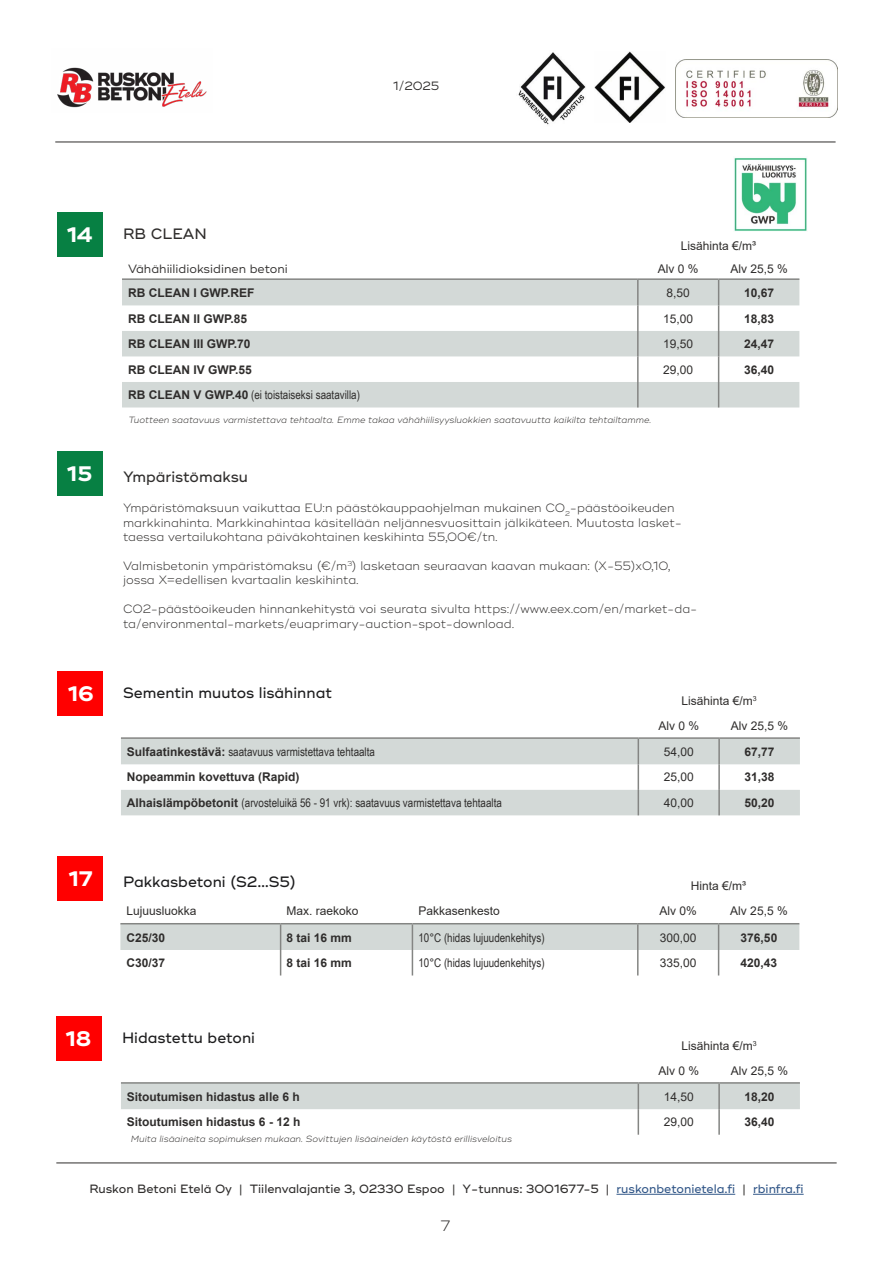
<style>
.page{position:relative;width:893px;height:1263px;background:#fff}
.page>*{position:absolute;margin:0;border:0;box-sizing:border-box;transform-origin:0 0}
.t1{font:700 21px "Ridley Grotesk";color:#fff}
.t2{font:500 15px "Ridley Grotesk";color:#1c1c1d}
.t3{font:500 15px "Ridley Grotesk";color:#2f2d2c}
.t4{font:300 15px "Ridley Grotesk";color:#2f2d2c}
.t5{font:300 12px/14.4px "Ridley Grotesk";color:#2f2d2c}
.t6{font:700 12px "Arial";color:#2f2d2c}
.t7{font:12px "Arial Narrow";color:#2f2d2c}
.t8{font:12px/24.5px "Arial";color:#2f2d2c}
.t9{font:500 12px "Ridley Grotesk";color:#2f2d2c}
.t10{font:12px "Ridley Grotesk";color:#2f2d2c}
.t11{font:italic 300 9px "Ridley Grotesk";color:#2f2d2c}
.s1{font-family:"Arial";font-weight:700}
.s2{color:#325788}
</style>
<div class="page">
<hr style="left:55px;top:142px;width:781px;height:1px;background:#2f2d2c">
<img style="left:518px;top:52px;width:68px;height:73px">
<img style="left:594px;top:52px;width:71px;height:71px">
<hr style="left:616px;top:1194px;width:119px;height:1px;background:#325788">
<hr style="left:753px;top:1194px;width:51px;height:1px;background:#325788">
<hr style="left:56px;top:1162px;width:781px;height:1px;background:#2f2d2c">
<img style="left:676px;top:60px;width:162px;height:58px">
<img style="left:57px;top:67px;width:150px;height:41px">
<div style="left:57px;top:452px;width:46px;height:44px;background:#078043"></div>
<div style="left:57px;top:671px;width:46px;height:45px;background:#f00"></div>
<svg style="left:121px;top:739px;width:679px;height:76px;fill:#d3d9d7"></svg>
<hr style="left:121px;top:737px;width:517px;height:2px;background:#848583">
<hr style="left:638px;top:737px;width:81px;height:2px;background:#848583">
<hr style="left:719px;top:737px;width:81px;height:2px;background:#848583">
<hr style="left:718px;top:739px;width:2px;height:25px;background:#848583">
<hr style="left:718px;top:764px;width:2px;height:26px;background:#848583">
<svg style="left:638px;top:739px;width:1px;height:76px"></svg>
<hr style="left:718px;top:790px;width:2px;height:25px;background:#848583">
<div style="left:57px;top:857px;width:46px;height:44px;background:#f00"></div>
<svg style="left:120px;top:924px;width:679px;height:51px"></svg>
<hr style="left:120px;top:923px;width:161px;height:1px;background:#848583">
<hr style="left:281px;top:923px;width:131px;height:1px;background:#848583">
<hr style="left:412px;top:923px;width:226px;height:1px;background:#848583">
<hr style="left:638px;top:923px;width:81px;height:1px;background:#848583">
<hr style="left:719px;top:923px;width:80px;height:1px;background:#848583">
<div style="left:56px;top:1016px;width:46px;height:44px;background:#f00"></div>
<hr style="left:121px;top:1082px;width:517px;height:2px;background:#848583">
<hr style="left:638px;top:1082px;width:81px;height:2px;background:#848583">
<hr style="left:719px;top:1082px;width:81px;height:2px;background:#848583">
<svg style="left:121px;top:1083px;width:679px;height:52px"></svg>
<hr style="left:718px;top:1109px;width:2px;height:26px;background:#848583">
<div style="left:57px;top:212px;width:46px;height:45px;background:#078043"></div>
<svg style="left:122px;top:280px;width:677px;height:127px;fill:#d3d9d7"></svg>
<hr style="left:122px;top:278px;width:516px;height:2px;background:#848583">
<hr style="left:638px;top:278px;width:81px;height:2px;background:#848583">
<hr style="left:719px;top:278px;width:80px;height:2px;background:#848583">
<hr style="left:637px;top:280px;width:2px;height:25px;background:#848583">
<hr style="left:637px;top:305px;width:2px;height:26px;background:#848583">
<hr style="left:637px;top:331px;width:2px;height:25px;background:#848583">
<hr style="left:637px;top:356px;width:2px;height:26px;background:#848583">
<hr style="left:637px;top:382px;width:2px;height:25px;background:#848583">
<svg style="left:718px;top:280px;width:1px;height:127px"></svg>
<img style="left:734px;top:158px;width:73px;height:73px">
<h1 class="t1" style="left:67px;top:222px;width:27px">14</h1>
<p class="t3" style="left:123px;top:225px;width:85px">RB CLEAN</p>
<p class="t10" style="left:393px;top:79px;width:48px">1/2025</p>
<p class="t8" style="left:681px;top:234px;width:77px">Lisähinta €/m³</p>
<h1 class="t1" style="left:67px;top:461px;width:27px">15</h1>
<p class="t10" style="left:128px;top:262px;width:161px">Vähähiilidioksidinen betoni</p>
<p class="t8" style="left:658px;top:256px;width:42px">Alv 0 %</p>
<p class="t8" style="left:730px;top:256px;width:59px">Alv 25,5 %</p>
<p class="t6" style="left:128px;top:284px;width:128px">RB CLEAN I GWP.REF</p>
<p class="t8" style="left:667px;top:280px;width:25px">8,50</p>
<p class="t6" style="left:744px;top:284px;width:32px">10,67</p>
<p class="t6" style="left:128px;top:310px;width:121px">RB CLEAN II GWP.85</p>
<p class="t8" style="left:663px;top:306px;width:32px">15,00</p>
<p class="t6" style="left:744px;top:310px;width:32px">18,83</p>
<p class="t6" style="left:128px;top:335px;width:124px">RB CLEAN III GWP.70</p>
<p class="t8" style="left:663px;top:332px;width:32px">19,50</p>
<p class="t6" style="left:744px;top:335px;width:32px">24,47</p>
<p class="t6" style="left:128px;top:361px;width:125px">RB CLEAN IV GWP.55</p>
<p class="t8" style="left:663px;top:357px;width:32px">29,00</p>
<p class="t6" style="left:744px;top:361px;width:32px">36,40</p>
<p class="t7" style="left:128px;top:386px;width:234px"><span class="s1">RB CLEAN V GWP.40</span> (ei toistaiseksi saatavilla)</p>
<p class="t11" style="left:128px;top:414px;width:524px">Tuotteen saatavuus varmistettava tehtaalta. Emme takaa vähähiilisyysluokkien saatavuutta kaikilta tehtailtamme.</p>
<p class="t3" style="left:123px;top:468px;width:126px">Ympäristömaksu</p>
<p class="t5" style="left:123px;top:501px;width:560px">Ympäristömaksuun vaikuttaa EU:n päästökauppaohjelman mukainen CO<sub>2</sub>-päästöoikeuden markkinahinta. Markkinahintaa käsitellään neljännesvuosittain jälkikäteen. Muutosta lasket&shy;taessa vertailukohtana päiväkohtainen keskihinta 55,00€/tn.</p>
<p class="t5" style="left:123px;top:559px;width:549px">Valmisbetonin ympäristömaksu (€/m<sup>3</sup>) lasketaan seuraavan kaavan mukaan: (X-55)x0,10, jossa X=edellisen kvartaalin keskihinta.</p>
<p class="t5" style="left:123px;top:602px;width:576px">CO2-päästöoikeuden hinnankehitystä voi seurata sivulta https://www.eex.com/en/market-da&shy;ta/environmental-markets/euaprimary-auction-spot-download.</p>
<h1 class="t1" style="left:68px;top:681px;width:27px">16</h1>
<p class="t2" style="left:123px;top:684px;width:210px">Sementin muutos lisähinnat</p>
<p class="t8" style="left:658px;top:689px;width:100px;text-indent:23px">Lisähinta €/m<sup>3<br></sup>Alv 0 %</p>
<p class="t8" style="left:731px;top:713px;width:59px">Alv 25,5 %</p>
<p class="t7" style="left:127px;top:743px;width:250px"><span class="s1">Sulfaatinkestävä:</span> saatavuus varmistettava tehtaalta</p>
<p class="t8" style="left:664px;top:739px;width:32px">54,00</p>
<p class="t6" style="left:744px;top:743px;width:32px">67,77</p>
<p class="t6" style="left:127px;top:769px;width:174px">Nopeammin kovettuva (Rapid)</p>
<p class="t8" style="left:664px;top:765px;width:32px">25,00</p>
<p class="t6" style="left:744px;top:769px;width:32px">31,38</p>
<p class="t7" style="left:127px;top:794px;width:377px"><span class="s1">Alhaislämpöbetonit</span> (arvosteluikä 56 - 91 vrk): saatavuus varmistettava tehtaalta</p>
<p class="t8" style="left:664px;top:790px;width:32px">40,00</p>
<p class="t6" style="left:744px;top:794px;width:32px">50,20</p>
<h1 class="t1" style="left:68px;top:866px;width:26px">17</h1>
<p class="t2" style="left:123px;top:872px;width:174px">Pakkasbetoni (S2…S5)</p>
<p class="t8" style="left:691px;top:873px;width:57px">Hinta €/m³</p>
<p class="t8" style="left:126px;top:899px;width:72px">Lujuusluokka</p>
<p class="t8" style="left:287px;top:899px;width:74px">Max. raekoko</p>
<p class="t8" style="left:418px;top:899px;width:83px">Pakkasenkesto</p>
<p class="t8" style="left:659px;top:899px;width:39px">Alv 0%</p>
<p class="t8" style="left:730px;top:899px;width:59px">Alv 25,5 %</p>
<p class="t6" style="left:126px;top:929px;width:40px">C25/30</p>
<p class="t6" style="left:287px;top:929px;width:67px">8 tai 16 mm</p>
<p class="t7" style="left:418px;top:928px;width:128px">10°C (hidas lujuudenkehitys)</p>
<p class="t8" style="left:660px;top:925px;width:38px">300,00</p>
<p class="t6" style="left:741px;top:929px;width:38px">376,50</p>
<p class="t6" style="left:126px;top:954px;width:40px">C30/37</p>
<p class="t6" style="left:287px;top:954px;width:67px">8 tai 16 mm</p>
<p class="t7" style="left:418px;top:954px;width:128px">10°C (hidas lujuudenkehitys)</p>
<p class="t8" style="left:660px;top:950px;width:38px">335,00</p>
<p class="t6" style="left:741px;top:954px;width:38px">420,43</p>
<h1 class="t1" style="left:66px;top:1026px;width:27px">18</h1>
<p class="t2" style="left:122px;top:1029px;width:134px">Hidastettu betoni</p>
<p class="t8" style="left:658px;top:1034px;width:100px;text-indent:23px">Lisähinta €/m<sup>3<br></sup>Alv 0 %</p>
<p class="t8" style="left:731px;top:1058px;width:59px">Alv 25,5 %</p>
<p class="t6" style="left:127px;top:1088px;width:174px">Sitoutumisen hidastus alle 6 h</p>
<p class="t8" style="left:664px;top:1084px;width:32px">14,50</p>
<p class="t6" style="left:744px;top:1088px;width:32px">18,20</p>
<p class="t6" style="left:127px;top:1114px;width:175px">Sitoutumisen hidastus 6 - 12 h</p>
<p class="t8" style="left:664px;top:1110px;width:32px">29,00</p>
<p class="t6" style="left:744px;top:1114px;width:32px">36,40</p>
<p class="t11" style="left:131px;top:1133px;width:383px">Muita lisäaineita sopimuksen mukaan. Sovittujen lisäaineiden käytöstä erillisveloitus</p>
<p class="t9" style="left:89px;top:1182px;width:716px">Ruskon Betoni Etelä Oy | Tiilenvalajantie 3, 02330 Espoo | Y-tunnus: 3001677-5 | <span class="s2">ruskonbetonietela.fi</span> | <span class="s2">rbinfra.fi</span></p>
<p class="t4" style="left:440px;top:1217px;width:12px">7</p>
</div>
